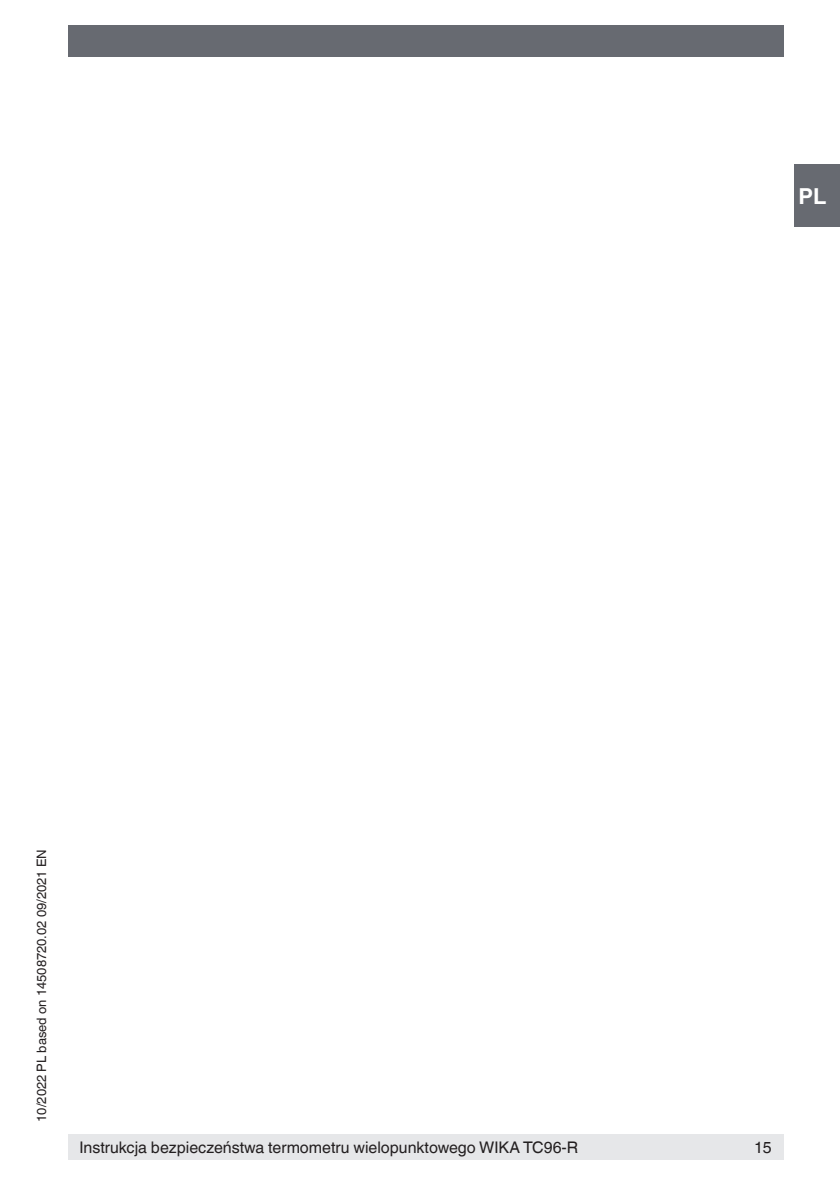
<style>
.page{position:relative;width:840px;height:1191px;background:#fff}
.page>*{position:absolute;margin:0;border:0;box-sizing:border-box;transform-origin:0 0}
.t1{font:700 22px "Helvetica World";color:#fff}
.t2{font:16px "Helvetica World";color:#231f20}
.t3{font:13px "Helvetica World";color:#231f20}
</style>
<div class="page">
<div style="left:68px;top:26px;width:714px;height:31px;background:#676a71"></div>
<div style="left:794px;top:164px;width:45px;height:63px;background:#676a71"></div>
<div style="left:68px;top:1134px;width:714px;height:25px;background:#e6e7e9"></div>
<h1 class="t1" style="left:798px;top:183px;width:29px">PL</h1>
<p class="t3" style="left:34px;top:1121px;width:274px;rotate:-90deg">10/2022 PL based on 14508720.02 09/2021 EN</p>
<p class="t2" style="left:79px;top:1137px;width:500px">Instrukcja bezpieczeństwa termometru wielopunktowego WIKA TC96-R</p>
<p class="t2" style="left:753px;top:1137px;width:19px">15</p>
</div>
